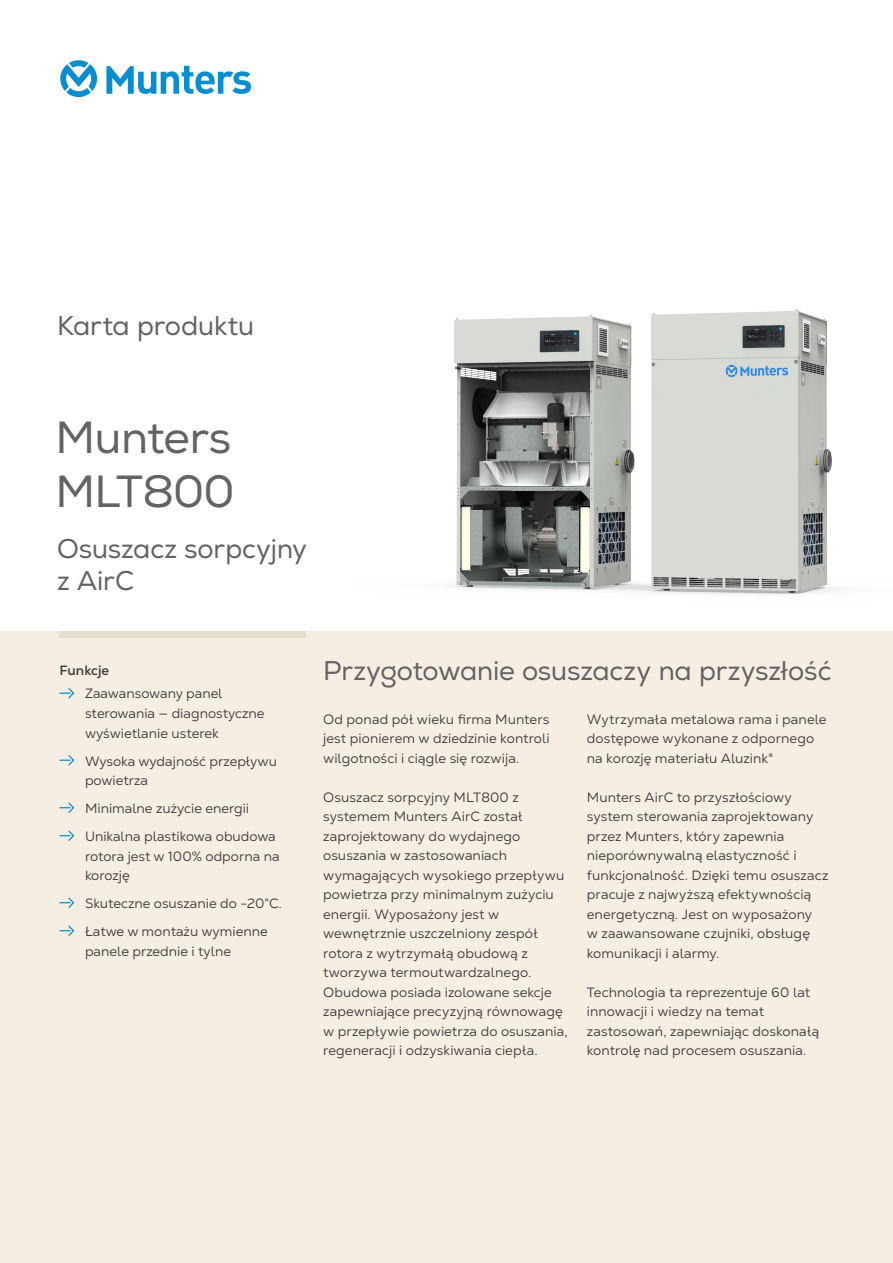
<style>
.page{position:relative;width:893px;height:1263px;background:#fff}
.page>*{position:absolute;margin:0;border:0;box-sizing:border-box;transform-origin:0 0}
.Headline{font:45px/54px "Nexa";letter-spacing:-.02em;color:#636366}
.Headline_2{font:27px/32.4px "Nexa";letter-spacing:-.01em;color:#636366}
.Body_copy{font:13.5px/19.5px "Nexa Text";letter-spacing:.005em;color:#3e3e3f}
.Bullit_list2{font:13.5px/19.5px "Nexa Text";color:#3e3e3f}
.Sub_heading{font:700 13.5px "Nexa Text";color:#3e3e3f}
</style>
<div class="page">
<div style="left:0;top:631px;width:893px;height:632px;background:#f6eee2"></div>
<div style="left:60px;top:631px;width:246px;height:7px;background:#e7dfce"></div>
<img style="left:451px;top:309px;width:387px;height:285px">
<svg style="left:60px;top:60px;width:191px;height:37px"></svg>
<svg style="left:59px;top:688px;width:15px;height:11px"></svg>
<svg style="left:59px;top:755px;width:15px;height:11px"></svg>
<svg style="left:59px;top:802px;width:15px;height:11px"></svg>
<svg style="left:59px;top:830px;width:15px;height:11px"></svg>
<svg style="left:59px;top:897px;width:15px;height:11px"></svg>
<svg style="left:59px;top:925px;width:15px;height:11px"></svg>
<p class="Headline_2" style="left:57px;top:310px;width:199px">Karta produktu</p>
<p class="Headline" style="left:55px;top:411px;width:181px">Munters<br>MLT800</p>
<p class="Headline_2" style="left:57px;top:533px;width:252px">Osuszacz sorpcyjny z AirC</p>
<p class="Sub_heading" style="left:60px;top:661px;width:51px">Funkcje</p>
<p class="Bullit_list2" style="left:85px;top:684px;width:181px">Zaawansowany panel sterowania — diagnostyczne wyświetlanie usterek</p>
<p class="Bullit_list2" style="left:85px;top:751px;width:193px">Wysoka wydajność przepływu powietrza</p>
<p class="Bullit_list2" style="left:85px;top:798px;width:166px">Minimalne zużycie energii</p>
<p class="Bullit_list2" style="left:85px;top:826px;width:196px">Unikalna plastikowa obudowa rotora jest w 100% odporna na korozję</p>
<p class="Bullit_list2" style="left:85px;top:893px;width:198px">Skuteczne osuszanie do -20°C.</p>
<p class="Bullit_list2" style="left:85px;top:921px;width:184px">Łatwe w montażu wymienne panele przednie i tylne</p>
<p class="Headline_2" style="left:323px;top:655px;width:510px">Przygotowanie osuszaczy na przyszłość</p>
<p class="Body_copy" style="left:323px;top:709px;width:228px;text-align:justify">Od ponad pół wieku firma Munters jest pionierem w dziedzinie kontroli wilgotności i ciągle się rozwija.</p>
<p class="Body_copy" style="left:323px;top:787px;width:246px">Osuszacz sorpcyjny MLT800 z systemem Munters AirC został zaprojektowany do wydajnego osuszania w zastosowaniach wymagających wysokiego przepływu powietrza przy minimalnym zużyciu energii. Wyposażony jest w wewnętrznie uszczelniony zespół rotora z wytrzymałą obudową z tworzywa termoutwardzalnego.<br>Obudowa posiada izolowane sekcje zapewniające precyzyjną równowagę w przepływie powietrza do osuszania, regeneracji i odzyskiwania ciepła.</p>
<p class="Body_copy" style="left:587px;top:709px;width:241px">Wytrzymała metalowa rama i panele dostępowe wykonane z odpornego na korozję materiału Aluzink®</p>
<p class="Body_copy" style="left:587px;top:787px;width:243px">Munters AirC to przyszłościowy system sterowania zaprojektowany przez Munters, który zapewnia nieporównywalną elastyczność i funkcjonalność. Dzięki temu osuszacz pracuje z najwyższą efektywnością energetyczną. Jest on wyposażony<br>w zaawansowane czujniki, obsługę komunikacji i alarmy.</p>
<p class="Body_copy" style="left:587px;top:982px;width:234px">Technologia ta reprezentuje 60 lat innowacji i wiedzy na temat zastosowań, zapewniając doskonałą kontrolę nad procesem osuszania.</p>
</div>
